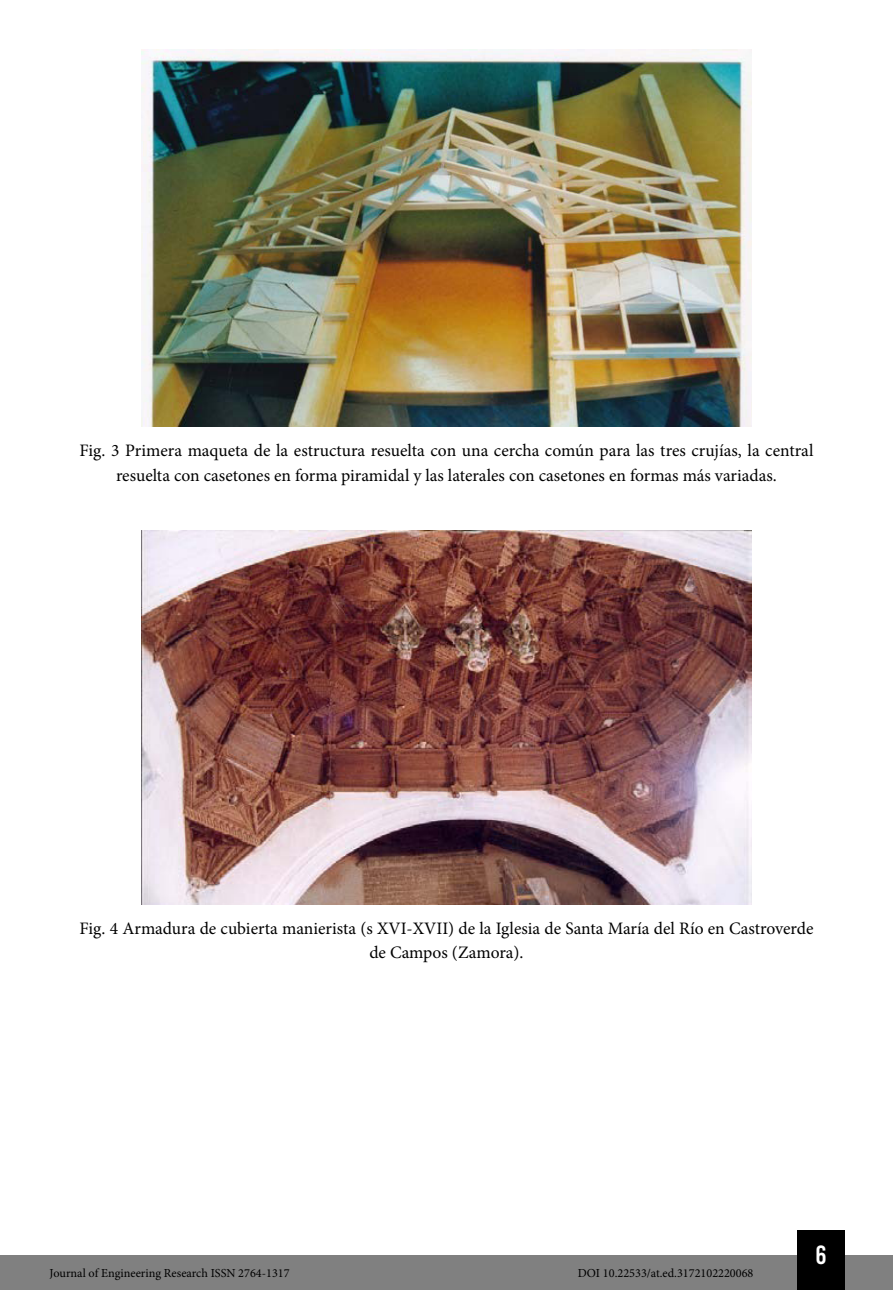
<style>
.page{position:relative;width:893px;height:1290px;background:#fff}
.page>*{position:absolute;margin:0;border:0;box-sizing:border-box;transform-origin:0 0}
.t1{font:26.25px "Bebas Kai";color:#fff}
.Info_Imagem{font:17.5px/24.5px "Minion Pro";color:#000;text-align:center}
.t2{font:12.25px "Minion Pro";color:#000}
</style>
<div class="page">
<div style="left:0;top:1255px;width:893px;height:35px;background:#808080"></div>
<div style="left:797px;top:1230px;width:48px;height:60px;background:#000"></div>
<img style="left:141px;top:50px;width:611px;height:377px">
<img style="left:141px;top:530px;width:611px;height:374px">
<p class="Info_Imagem" style="left:79px;top:439px;width:736px">Fig. 3 Primera maqueta de la estructura resuelta con una cercha común para las tres crujías, la central resuelta con casetones en forma piramidal y las laterales con casetones en formas más variadas.</p>
<p class="Info_Imagem" style="left:79px;top:916px;width:736px">Fig. 4 Armadura de cubierta manierista (s XVI-XVII) de la Iglesia de Santa María del Río en Castroverde de Campos (Zamora).</p>
<p class="t2" style="left:50px;top:1265px;width:242px">Journal of Engineering Research ISSN 2764-1317</p>
<p class="t2" style="left:578px;top:1265px;width:177px">DOI 10.22533/at.ed.3172102220068</p>
<h1 class="t1" style="left:815px;top:1241px;width:13px">6</h1>
</div>
